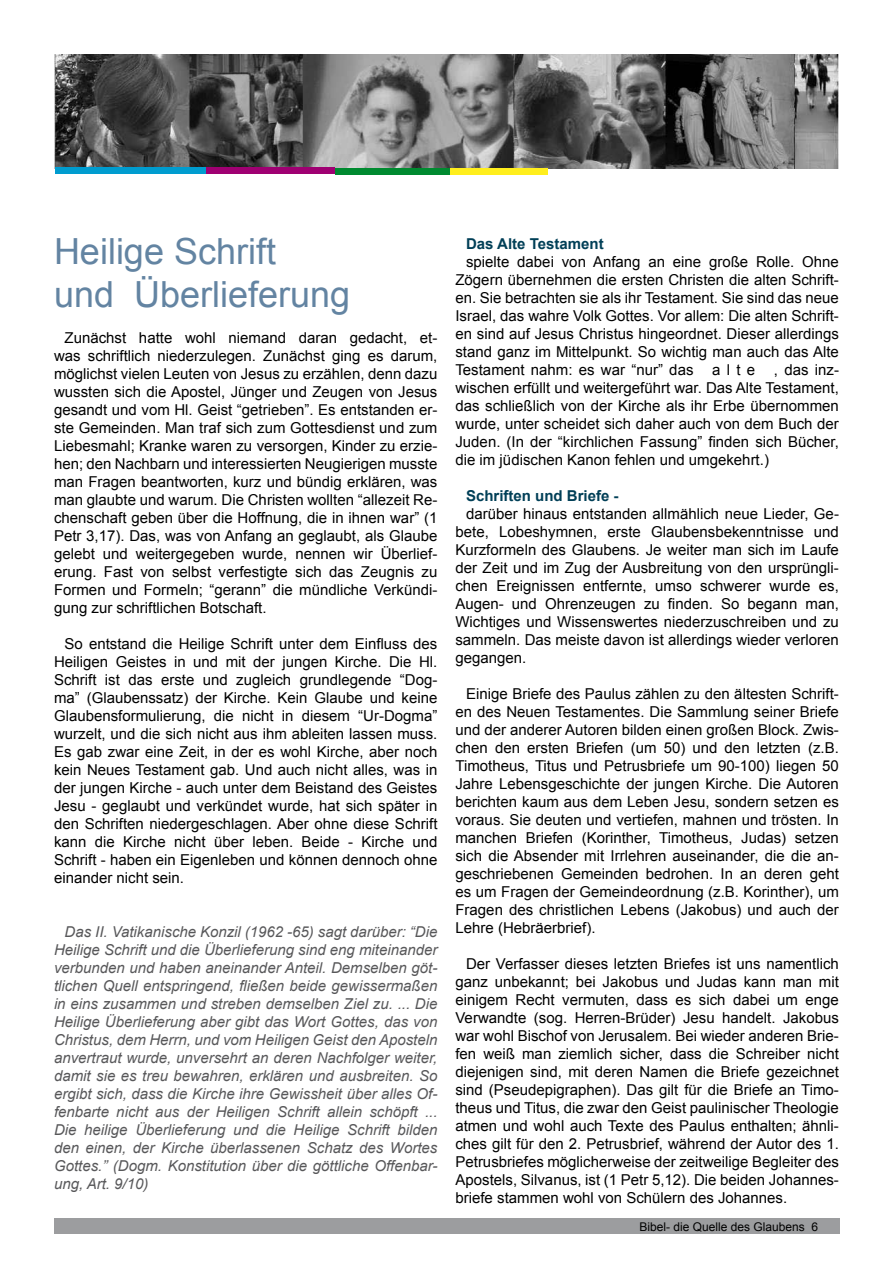
<style>
.page{position:relative;width:893px;height:1263px;background:#fff}
.page>*{position:absolute;margin:0;border:0;box-sizing:border-box;transform-origin:0 0}
.t1{font:36px/43.2px "Arial";color:#6384a2}
.t2{font:15px/18px "Arial";color:#000;text-align:justify}
.t3{font:italic 15px/18px "Arial";color:#58585a;text-align:justify}
.t4{font:700 15px "Arial";color:#003f57}
.t5{font:12px "Arial";color:#000}
</style>
<div class="page">
<div style="left:54px;top:1218px;width:785px;height:16px;background:#9c9d9f"></div>
<img style="left:54px;top:54px;width:785px;height:114px">
<div style="left:55px;top:168px;width:151px;height:6px;background:#009ccf"></div>
<div style="left:206px;top:168px;width:129px;height:6px;background:#9f0072"></div>
<div style="left:335px;top:168px;width:116px;height:6px;background:#008a30"></div>
<div style="left:451px;top:168px;width:97px;height:6px;background:#ffee1d"></div>
<h1 class="t1" style="left:54px;top:230px;width:298px">Heilige Schrift<br>und Überlieferung</h1>
<p class="t2" style="left:54px;top:329px;width:385px;text-indent:11px">Zunächst hatte wohl niemand daran gedacht, et&shy;was schriftlich niederzulegen. Zunächst ging es darum, möglichst vielen Leuten von Jesus zu erzählen, denn dazu wussten sich die Apostel, Jünger und Zeugen von Jesus gesandt und vom Hl. Geist “getrieben”. Es entstanden er&shy;ste Gemeinden. Man traf sich zum Gottesdienst und zum Liebesmahl; Kranke waren zu versorgen, Kinder zu erzie&shy;hen; den Nachbarn und interessierten Neugierigen musste man Fragen beantworten, kurz und bündig erklären, was man glaubte und warum. Die Christen wollten “allezeit Re&shy;chenschaft geben über die Hoffnung, die in ihnen war” (1<br>Petr 3,17). Das, was von Anfang an geglaubt, als Glaube gelebt und weitergegeben wurde, nennen wir Überlief&shy;erung. Fast von selbst verfestigte sich das Zeugnis zu Formen und Formeln; “gerann” die mündliche Verkündi&shy;gung zur schriftlichen Botschaft.</p>
<p class="t2" style="left:54px;top:635px;width:385px;text-indent:11px">So entstand die Heilige Schrift unter dem Einfluss des Heiligen Geistes in und mit der jungen Kirche. Die Hl.<br>Schrift ist das erste und zugleich grundlegende “Dog&shy;ma” (Glaubenssatz) der Kirche. Kein Glaube und keine Glaubensformulierung, die nicht in diesem “Ur-Dogma” wurzelt, und die sich nicht aus ihm ableiten lassen muss.<br>Es gab zwar eine Zeit, in der es wohl Kirche, aber noch kein Neues Testament gab. Und auch nicht alles, was in der jungen Kirche - auch unter dem Beistand des Geistes Jesu - geglaubt und verkündet wurde, hat sich später in den Schriften niedergeschlagen. Aber ohne diese Schrift kann die Kirche nicht über leben. Beide - Kirche und Schrift - haben ein Eigenleben und können dennoch ohne einander nicht sein.</p>
<p class="t3" style="left:54px;top:923px;width:385px;text-indent:11px">Das II. Vatikanische Konzil (1962 -65) sagt darüber: “Die Heilige Schrift und die Überlieferung sind eng miteinander verbunden und haben aneinander Anteil. Demselben göt&shy;tlichen Quell entspringend, fließen beide gewissermaßen in eins zusammen und streben demselben Ziel zu. ... Die Heilige Überlieferung aber gibt das Wort Gottes, das von Christus, dem Herrn, und vom Heiligen Geist den Aposteln anvertraut wurde, unversehrt an deren Nachfolger weiter, damit sie es treu bewahren, erklären und ausbreiten. So ergibt sich, dass die Kirche ihre Gewissheit über alles Of&shy;fenbarte nicht aus der Heiligen Schrift allein schöpft ...<br>Die heilige Überlieferung und die Heilige Schrift bilden den einen, der Kirche überlassenen Schatz des Wortes Gottes.” (Dogm. Konstitution über die göttliche Offenbar&shy;ung, Art. 9/10)</p>
<p class="t4" style="left:466px;top:233px;width:139px">Das Alte Testament</p>
<p class="t2" style="left:455px;top:252px;width:385px;text-indent:11px">spielte dabei von Anfang an eine große Rolle. Ohne Zögern übernehmen die ersten Christen die alten Schrift&shy;en. Sie betrachten sie als ihr Testament. Sie sind das neue Israel, das wahre Volk Gottes. Vor allem: Die alten Schrift&shy;en sind auf Jesus Christus hingeordnet. Dieser allerdings stand ganz im Mittelpunkt. So wichtig man auch das Alte Testament nahm: es war “nur” das</p>
<p class="t2" style="left:455px;top:360px;width:385px;text-indent:318px">, das inz&shy;wischen erfüllt und weitergeführt war. Das Alte Testament, das schließlich von der Kirche als ihr Erbe übernommen wurde, unter scheidet sich daher auch von dem Buch der Juden. (In der “kirchlichen Fassung” finden sich Bücher, die im jüdischen Kanon fehlen und umgekehrt.)</p>
<p class="t4" style="left:466px;top:485px;width:154px">Schriften und Briefe -</p>
<p class="t2" style="left:455px;top:504px;width:385px;text-indent:11px">darüber hinaus entstanden allmählich neue Lieder, Ge&shy;bete, Lobeshymnen, erste Glaubensbekenntnisse und Kurzformeln des Glaubens. Je weiter man sich im Laufe der Zeit und im Zug der Ausbreitung von den ursprüngli&shy;chen Ereignissen entfernte, umso schwerer wurde es, Augen- und Ohrenzeugen zu finden. So begann man, Wichtiges und Wissenswertes niederzuschreiben und zu sammeln. Das meiste davon ist allerdings wieder verloren gegangen.</p>
<p class="t2" style="left:455px;top:684px;width:385px;text-indent:11px">Einige Briefe des Paulus zählen zu den ältesten Schrift&shy;en des Neuen Testamentes. Die Sammlung seiner Briefe und der anderer Autoren bilden einen großen Block. Zwis&shy;chen den ersten Briefen (um 50) und den letzten (z.B.<br>Timotheus, Titus und Petrusbriefe um 90-100) liegen 50<br>Jahre Lebensgeschichte der jungen Kirche. Die Autoren berichten kaum aus dem Leben Jesu, sondern setzen es voraus. Sie deuten und vertiefen, mahnen und trösten. In manchen Briefen (Korinther, Timotheus, Judas) setzen sich die Absender mit Irrlehren auseinander, die die an&shy;geschriebenen Gemeinden bedrohen. In an deren geht es um Fragen der Gemeindeordnung (z.B. Korinther), um Fragen des christlichen Lebens (Jakobus) und auch der Lehre (Hebräerbrief).</p>
<p class="t2" style="left:455px;top:954px;width:385px;text-indent:11px">Der Verfasser dieses letzten Briefes ist uns namentlich ganz unbekannt; bei Jakobus und Judas kann man mit einigem Recht vermuten, dass es sich dabei um enge Verwandte (sog. Herren-Brüder) Jesu handelt. Jakobus war wohl Bischof von Jerusalem. Bei wieder anderen Brie&shy;fen weiß man ziemlich sicher, dass die Schreiber nicht diejenigen sind, mit deren Namen die Briefe gezeichnet sind (Pseudepigraphen). Das gilt für die Briefe an Timo&shy;theus und Titus, die zwar den Geist paulinischer Theologie atmen und wohl auch Texte des Paulus enthalten; ähnli&shy;ches gilt für den 2. Petrusbrief, während der Autor des 1.<br>Petrusbriefes möglicherweise der zeitweilige Begleiter des Apostels, Silvanus, ist (1 Petr 5,12). Die beiden Johannes&shy;briefe stammen wohl von Schülern des Johannes.</p>
<p class="t2" style="left:712px;top:360px;width:44px">a l t e</p>
<p class="t5" style="left:639px;top:1218px;width:180px">Bibel- die Quelle des Glaubens 6</p>
</div>
